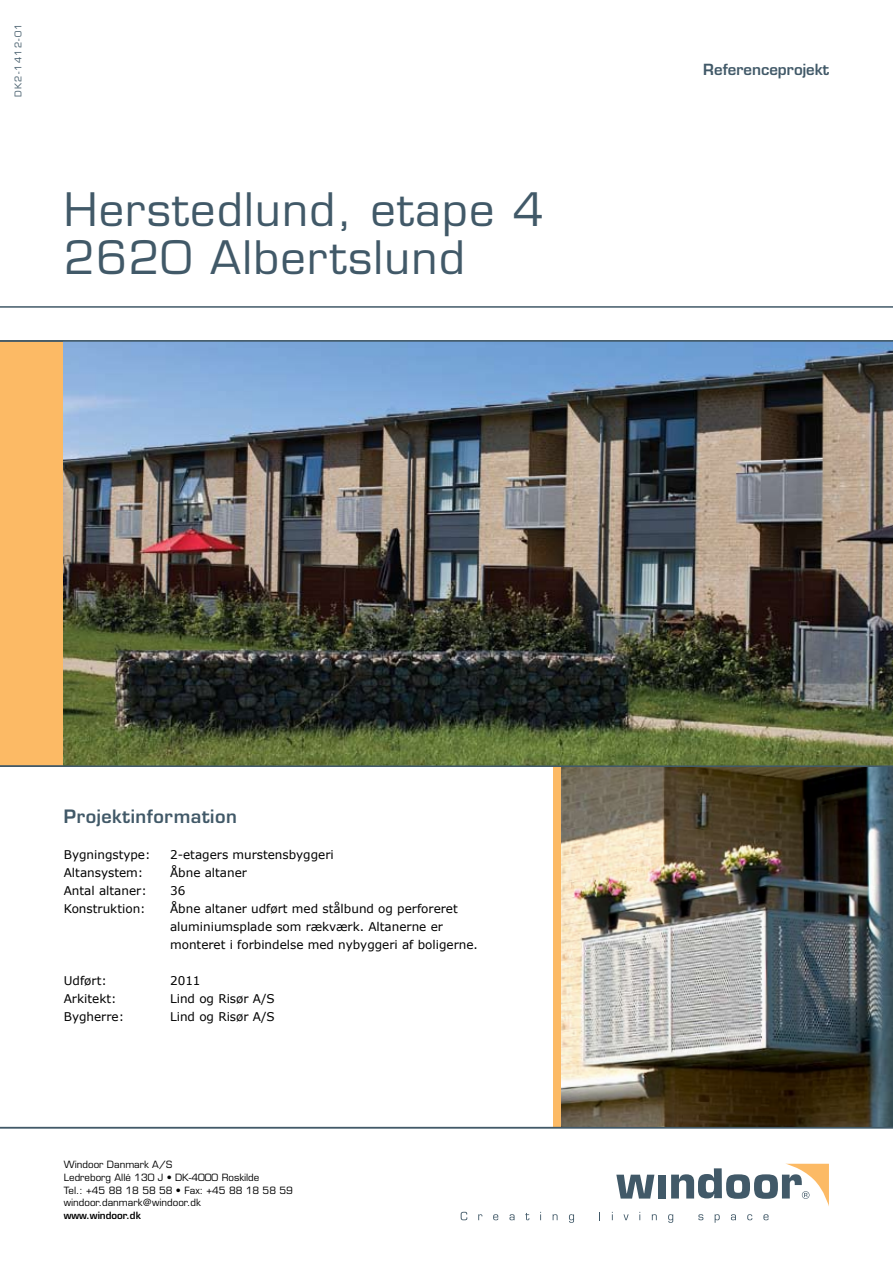
<style>
.page{position:relative;width:893px;height:1263px;background:#fff}
.page>*{position:absolute;margin:0;border:0;box-sizing:border-box;transform-origin:0 0}
.t1{font:45px/48px "Eurostile LT Std";letter-spacing:.03em;color:#415968}
.t2{font:600 18px "Eurostile LT Std";letter-spacing:.03em;color:#415968}
.t3{font:600 15px "Eurostile LT Std";color:#415968}
.t4{font:12px/18px "Verdana";color:#000}
.t5{font:9.75px/12.8px "Eurostile LT Std";color:#000}
.t6{font:600 9.75px "Eurostile LT Std";color:#000}
.t7{font:9px "Eurostile LT Std";letter-spacing:.14em;color:#415968}
</style>
<div class="page">
<div style="left:553px;top:765px;width:8px;height:362px;background:#fcba65"></div>
<div style="left:0;top:340px;width:64px;height:425px;background:#fcba65"></div>
<div style="left:658px;top:1174px;width:8px;height:24px;background:#415968"></div>
<svg style="left:671px;top:1164px;width:158px;height:42px"></svg>
<svg style="left:616px;top:1175px;width:38px;height:23px"></svg>
<svg style="left:461px;top:1212px;width:6px;height:8px"></svg>
<svg style="left:478px;top:1214px;width:4px;height:6px"></svg>
<svg style="left:493px;top:1214px;width:5px;height:6px"></svg>
<svg style="left:509px;top:1214px;width:6px;height:6px"></svg>
<svg style="left:525px;top:1213px;width:4px;height:7px"></svg>
<svg style="left:553px;top:1214px;width:5px;height:6px"></svg>
<svg style="left:569px;top:1214px;width:5px;height:9px"></svg>
<svg style="left:623px;top:1214px;width:6px;height:6px"></svg>
<svg style="left:652px;top:1214px;width:5px;height:6px"></svg>
<svg style="left:668px;top:1214px;width:5px;height:9px"></svg>
<svg style="left:698px;top:1214px;width:5px;height:6px"></svg>
<svg style="left:715px;top:1214px;width:5px;height:9px"></svg>
<svg style="left:731px;top:1214px;width:5px;height:6px"></svg>
<svg style="left:747px;top:1214px;width:5px;height:6px"></svg>
<svg style="left:763px;top:1214px;width:6px;height:6px"></svg>
<hr style="left:0;top:306px;width:893px;height:2px;background:#415968">
<img style="left:64px;top:342px;width:829px;height:423px">
<img style="left:561px;top:767px;width:332px;height:360px">
<hr style="left:0;top:765px;width:893px;height:2px;background:#415968">
<hr style="left:0;top:1127px;width:893px;height:1px;background:#415968">
<hr style="left:0;top:340px;width:893px;height:2px;background:#415968">
<p class="t7" style="left:13px;top:97px;width:75px;rotate:-90deg">DK2-1412-01</p>
<h1 class="t1" style="left:64px;top:186px;width:482px">Herstedlund, etape 4<br>2620 Albertslund</h1>
<p class="t3" style="left:703px;top:60px;width:127px">Referenceprojekt</p>
<h2 class="t2" style="left:64px;top:805px;width:175px">Projektinformation</h2>
<p class="t4" style="left:64px;top:845px;width:88px">Bygningstype:</p>
<p class="t4" style="left:170px;top:845px;width:165px">2-etagers murstensbyggeri</p>
<p class="t4" style="left:64px;top:863px;width:81px">Altansystem:</p>
<p class="t4" style="left:170px;top:863px;width:78px">Åbne altaner</p>
<p class="t4" style="left:64px;top:881px;width:85px">Antal altaner:</p>
<p class="t4" style="left:170px;top:881px;width:17px">36</p>
<p class="t4" style="left:64px;top:899px;width:83px">Konstruktion:</p>
<p class="t4" style="left:170px;top:899px;width:309px">Åbne altaner udført med stålbund og perforeret aluminiumsplade som rækværk. Altanerne er monteret i forbindelse med nybyggeri af boligerne.</p>
<p class="t4" style="left:64px;top:971px;width:45px">Udført:</p>
<p class="t4" style="left:170px;top:971px;width:32px">2011</p>
<p class="t4" style="left:64px;top:989px;width:54px">Arkitekt:</p>
<p class="t4" style="left:170px;top:989px;width:106px">Lind og Risør A/S</p>
<p class="t4" style="left:64px;top:1007px;width:62px">Bygherre:</p>
<p class="t4" style="left:170px;top:1007px;width:106px">Lind og Risør A/S</p>
<p class="t5" style="left:64px;top:1158px;width:231px">Windoor Danmark A/S<br>Ledreborg Allé 130 J • DK-4000 Roskilde<br>Tel.: +45 88 18 58 58 • Fax: +45 88 18 58 59 windoor.danmark@windoor.dk</p>
<p class="t6" style="left:64px;top:1209px;width:79px">www.windoor.dk</p>
</div>
